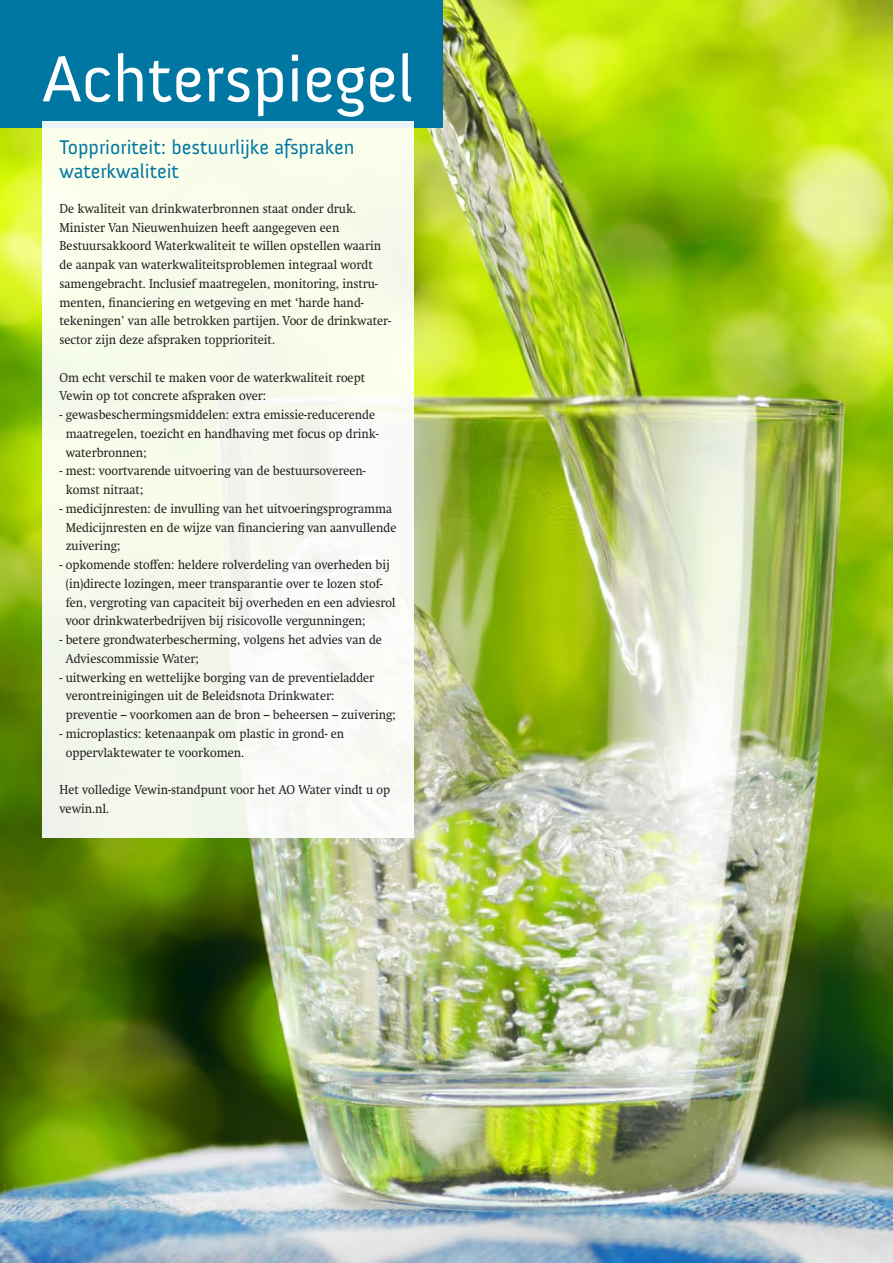
<style>
.page{position:relative;width:893px;height:1263px;background:#fff}
.page>*{position:absolute;margin:0;border:0;box-sizing:border-box;transform-origin:0 0}
.t1{font:66.6px "Anivers";color:#fff}
.t2{font:20.25px/24.3px "Anivers";color:#0076a3}
.t3{font:12.75px/18.8px "Swift";color:#231f20;scale:.93 1}
</style>
<div class="page">
<img style="left:0;top:0;width:893px;height:1263px">
<div style="left:0;top:0;width:442px;height:128px;background:#0076a3"></div>
<div style="left:43px;top:122px;width:371px;height:716px;background:linear-gradient(to right,#f5f9e8,#f9faf3)"></div>
<h1 class="t1" style="left:43px;top:43px;width:373px">Achterspiegel</h1>
<h2 class="t2" style="left:60px;top:135px;width:297px">Topprioriteit: bestuurlijke afspraken waterkwaliteit</h2>
<p class="t3" style="left:60px;top:199px;width:358px">De kwaliteit van drinkwaterbronnen staat onder druk.<br>Minister Van Nieuwenhuizen heeft aangegeven een Bestuursakkoord Waterkwaliteit te willen opstellen waarin de aanpak van waterkwaliteitsproblemen integraal wordt samengebracht. Inclusief maatregelen, monitoring, instru&shy;menten, financiering en wetgeving en met ‘harde hand&shy;tekeningen’ van alle betrokken partijen. Voor de drinkwater&shy;sector zijn deze afspraken topprioriteit.</p>
<p class="t3" style="left:60px;top:368px;width:330px">Om echt verschil te maken voor de waterkwaliteit roept<br>Vewin op tot concrete afspraken over:</p>
<p class="t3" style="left:66px;top:405px;width:338px;text-indent:-6px">- gewasbeschermingsmiddelen: extra emissie-reducerende maatregelen, toezicht en handhaving met focus op drink&shy;waterbronnen;</p>
<p class="t3" style="left:66px;top:462px;width:324px;text-indent:-6px">- mest: voortvarende uitvoering van de bestuursovereen&shy;komst nitraat;</p>
<p class="t3" style="left:66px;top:499px;width:357px;text-indent:-6px">- medicijnresten: de invulling van het uitvoeringsprogramma<br>Medicijnresten en de wijze van financiering van aanvullende zuivering;</p>
<p class="t3" style="left:66px;top:555px;width:356px;text-indent:-6px">- opkomende stoffen: heldere rolverdeling van overheden bij (in)directe lozingen, meer transparantie over te lozen stof&shy;fen, vergroting van capaciteit bij overheden en een adviesrol voor drinkwaterbedrijven bij risicovolle vergunningen;</p>
<p class="t3" style="left:66px;top:630px;width:341px;text-indent:-6px">- betere grondwaterbescherming, volgens het advies van de<br>Adviescommissie Water;</p>
<p class="t3" style="left:66px;top:668px;width:356px;text-indent:-6px">- uitwerking en wettelijke borging van de preventieladder verontreinigingen uit de Beleidsnota Drinkwater:<br>preventie – voorkomen aan de bron – beheersen – zuivering;</p>
<p class="t3" style="left:66px;top:724px;width:301px;text-indent:-6px">- microplastics: ketenaanpak om plastic in grond- en oppervlaktewater te voorkomen.</p>
<p class="t3" style="left:60px;top:780px;width:357px">Het volledige Vewin-standpunt voor het AO Water vindt u op vewin.nl.</p>
</div>
